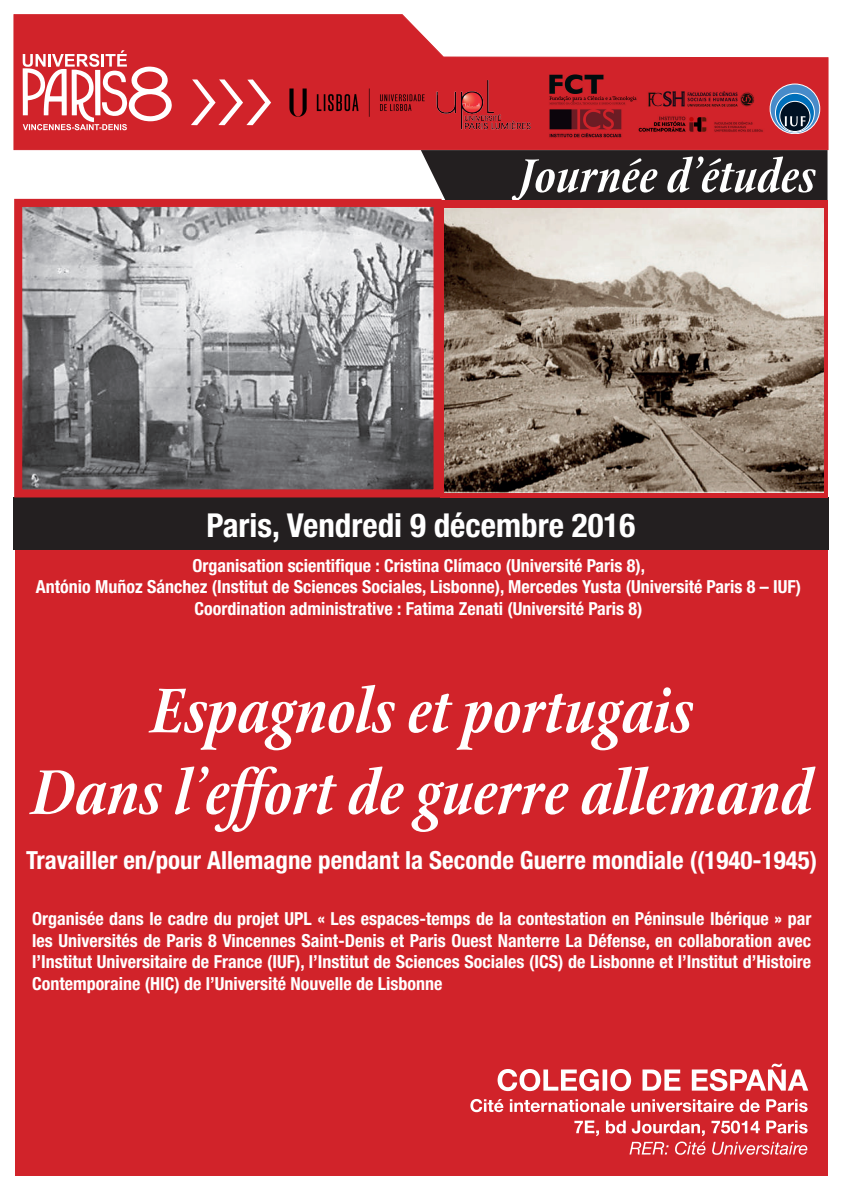
<style>
.page{position:relative;width:842px;height:1191px;background:#fff}
.page>*{position:absolute;margin:0;border:0;box-sizing:border-box;transform-origin:0 0}
.t1{font:italic 600 68px/81.6px "Stone Print";color:#fff;text-align:center}
.t2{font:italic 600 51px "Stone Print";color:#fff}
.t3{font:700 condensed 33px "Helvetica Neue";color:#fff}
.t4{font:700 condensed 25px "Helvetica Neue";color:#fff}
.t5{font:700 condensed 18px/21.6px "Helvetica Neue";color:#fff;text-align:justify}
</style>
<div class="page">
<svg style="left:13px;top:14px;width:816px;height:137px"></svg>
<svg style="left:23px;top:50px;width:149px;height:80px"></svg>
<svg style="left:191px;top:79px;width:80px;height:46px"></svg>
<div style="left:421px;top:150px;width:406px;height:49px;background:#231f20"></div>
<div style="left:15px;top:550px;width:812px;height:625px;background:#d1232a"></div>
<div style="left:13px;top:497px;width:815px;height:53px;background:#231f20"></div>
<svg style="left:574px;top:1120px;width:233px;height:34px"></svg>
<svg style="left:470px;top:1099px;width:337px;height:13px"></svg>
<svg style="left:498px;top:1063px;width:310px;height:28px"></svg>
<svg style="left:442px;top:199px;width:385px;height:298px;background:#c53b3f"></svg>
<img style="left:445px;top:209px;width:378px;height:283px">
<img style="left:23px;top:208px;width:410px;height:280px">
<div style="left:14px;top:199px;width:428px;height:298px;border:8px solid #d1232a"></div>
<img style="left:432px;top:80px;width:101px;height:53px">
<svg style="left:770px;top:84px;width:50px;height:50px"></svg>
<div style="left:770px;top:84px;width:50px;height:50px;border:1px solid #fff;border-radius:50%"></div>
<svg style="left:775px;top:93px;width:39px;height:39px"></svg>
<div style="left:775px;top:93px;width:39px;height:39px;border:1px solid #fff;border-radius:50%"></div>
<div style="left:780px;top:101px;width:30px;height:30px;background:#001123;border-radius:50%"></div>
<div style="left:780px;top:101px;width:30px;height:31px;border:1px solid #fff;border-radius:50%"></div>
<svg style="left:785px;top:116px;width:20px;height:10px"></svg>
<img style="left:274px;top:82px;width:167px;height:44px">
<img style="left:543px;top:69px;width:97px;height:40px">
<img style="left:543px;top:103px;width:85px;height:40px">
<img style="left:645px;top:87px;width:112px;height:23px">
<img style="left:637px;top:110px;width:128px;height:29px">
<h2 class="t2" style="left:519px;top:145px;width:298px">Journée d’études</h2>
<h3 class="t3" style="left:206px;top:505px;width:430px">Paris, Vendredi 9 décembre 2016</h3>
<p class="t5" style="left:36px;top:554px;width:767px;text-align:center">Organisation scientifique : Cristina Clímaco (Université Paris 8),<br>António Muñoz Sánchez (Institut de Sciences Sociales, Lisbonne), Mercedes Yusta (Université Paris 8 – IUF)<br>Coordination administrative : Fatima Zenati (Université Paris 8)</p>
<h1 class="t1" style="left:31px;top:669px;width:782px">Espagnols et portugais<br>Dans l’effort de guerre allemand</h1>
<h3 class="t4" style="left:26px;top:845px;width:792px">Travailler en/pour Allemagne pendant la Seconde Guerre mondiale ((1940-1945)</h3>
<p class="t5" style="left:32px;top:907px;width:781px">Organisée dans le cadre du projet UPL « Les espaces-temps de la contestation en Péninsule Ibérique » par les Universités de Paris 8 Vincennes Saint-Denis et Paris Ouest Nanterre La Défense, en collaboration avec l’Institut Universitaire de France (IUF), l’Institut de Sciences Sociales (ICS) de Lisbonne et l’Institut d’Histoire Contemporaine (HIC) de l’Université Nouvelle de Lisbonne</p>
</div>
